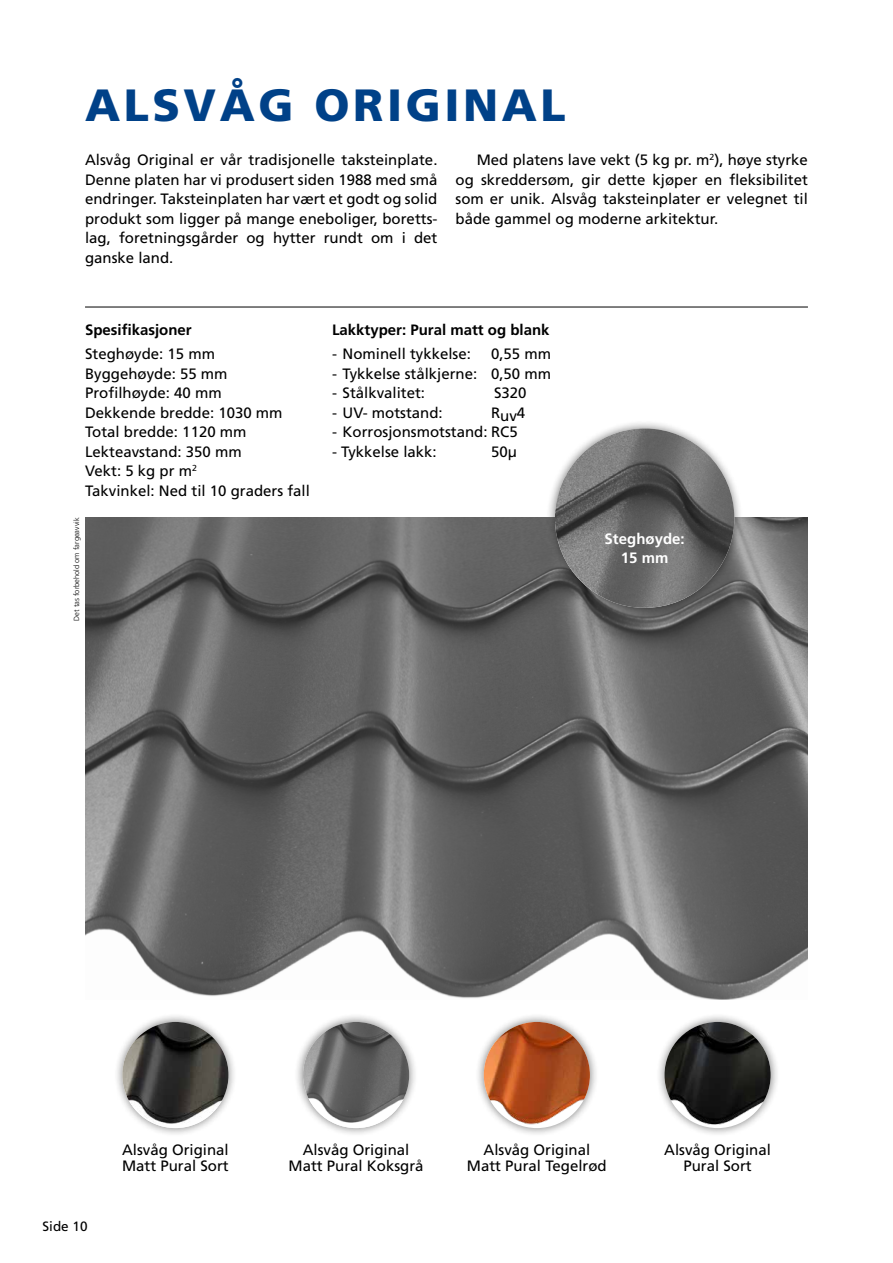
<style>
.page{position:relative;width:893px;height:1263px;background:#fff}
.page>*{position:absolute;margin:0;border:0;box-sizing:border-box;transform-origin:0 0}
.t1{font:900 45.15px "Frutiger";letter-spacing:.08em;color:#004188}
.t2{font:15px/19.5px "Frutiger";color:#000;text-align:center}
.t3{font:700 15px "Frutiger";color:#000}
.t4{font:700 15px/19.5px "Frutiger";color:#fff;text-align:center}
.t5{font:13.5px "Frutiger";color:#000}
.t6{font:300 7.5px "Frutiger";color:#000}
</style>
<div class="page">
<img style="left:85px;top:518px;width:723px;height:482px">
<div style="left:113px;top:1013px;width:125px;height:124px;background:#000;opacity:.5"></div>
<img style="left:122px;top:1022px;width:106px;height:106px;border-radius:53px">
<div style="left:294px;top:1013px;width:124px;height:124px;background:#000;opacity:.5"></div>
<img style="left:303px;top:1022px;width:106px;height:106px;border-radius:53px">
<div style="left:475px;top:1013px;width:124px;height:124px;background:#000;opacity:.5"></div>
<img style="left:484px;top:1022px;width:106px;height:106px;border-radius:53px">
<div style="left:655px;top:1013px;width:125px;height:124px;background:#000;opacity:.5"></div>
<img style="left:664px;top:1022px;width:107px;height:106px;border-radius:53px">
<hr style="left:85px;top:307px;width:723px;height:1px;background:#000">
<div style="left:546px;top:419px;width:198px;height:198px;background:#000;opacity:.5"></div>
<img style="left:555px;top:428px;width:179px;height:180px;border-radius:90px">
<h1 class="t1" style="left:85px;top:78px;width:482px">ALSVÅG ORIGINAL</h1>
<p class="t2" style="left:85px;top:150px;width:354px;text-align:justify">Alsvåg Original er vår tradisjonelle taksteinplate.<br>Denne platen har vi produsert siden 1988 med små endringer. Taksteinplaten har vært et godt og solid produkt som ligger på mange eneboliger, boretts&shy;lag, foretningsgårder og hytter rundt om i det ganske land.</p>
<p class="t2" style="left:455px;top:150px;width:354px;text-align:justify;text-indent:21px">Med platens lave vekt (5 kg pr. m<sup>2</sup>), høye styrke og skreddersøm, gir dette kjøper en fleksibilitet som er unik. Alsvåg taksteinplater er velegnet til både gammel og moderne arkitektur.</p>
<p class="t3" style="left:85px;top:321px;width:108px">Spesifikasjoner</p>
<p class="t2" style="left:85px;top:344px;width:226px;text-align:left">Steghøyde: 15 mm<br>Byggehøyde: 55 mm<br>Profilhøyde: 40 mm<br>Dekkende bredde: 1030 mm<br>Total bredde: 1120 mm<br>Lekteavstand: 350 mm<br>Vekt: 5 kg pr m<sup>2<br></sup>Takvinkel: Ned til 10 graders fall</p>
<p class="t6" style="left:72px;top:621px;width:104px;rotate:-90deg">Det tas forbehold om fargeavvik</p>
<p class="t3" style="left:332px;top:321px;width:219px">Lakktyper: Pural matt og blank</p>
<p class="t2" style="left:332px;top:344px;width:140px">- Nominell tykkelse:</p>
<p class="t2" style="left:491px;top:344px;width:62px">0,55 mm</p>
<p class="t2" style="left:332px;top:364px;width:221px">- Tykkelse stålkjerne: 0,50 mm</p>
<p class="t2" style="left:332px;top:383px;width:95px">- Stålkvalitet:</p>
<p class="t2" style="left:494px;top:383px;width:34px">S320</p>
<p class="t2" style="left:332px;top:403px;width:112px">- UV- motstand:</p>
<p class="t2" style="left:491px;top:404px;width:36px">Ruv4</p>
<p class="t2" style="left:332px;top:422px;width:187px">- Korrosjonsmotstand: RC5</p>
<p class="t2" style="left:332px;top:442px;width:106px">- Tykkelse lakk:</p>
<p class="t2" style="left:491px;top:442px;width:27px">50µ</p>
<p class="t4" style="left:605px;top:529px;width:82px">Steghøyde:<br>15 mm</p>
<p class="t5" style="left:43px;top:1218px;width:47px">Side 10</p>
<p class="t2" style="left:122px;top:1141px;width:108px;line-height:16.5px;text-align:left">Alsvåg Original<br>Matt Pural Sort</p>
<p class="t2" style="left:289px;top:1141px;width:137px;line-height:16.5px">Alsvåg Original<br>Matt Pural Koksgrå</p>
<p class="t2" style="left:467px;top:1141px;width:141px;line-height:16.5px">Alsvåg Original<br>Matt Pural Tegelrød</p>
<p class="t2" style="left:664px;top:1141px;width:108px;line-height:16.5px">Alsvåg Original<br>Pural Sort</p>
</div>
